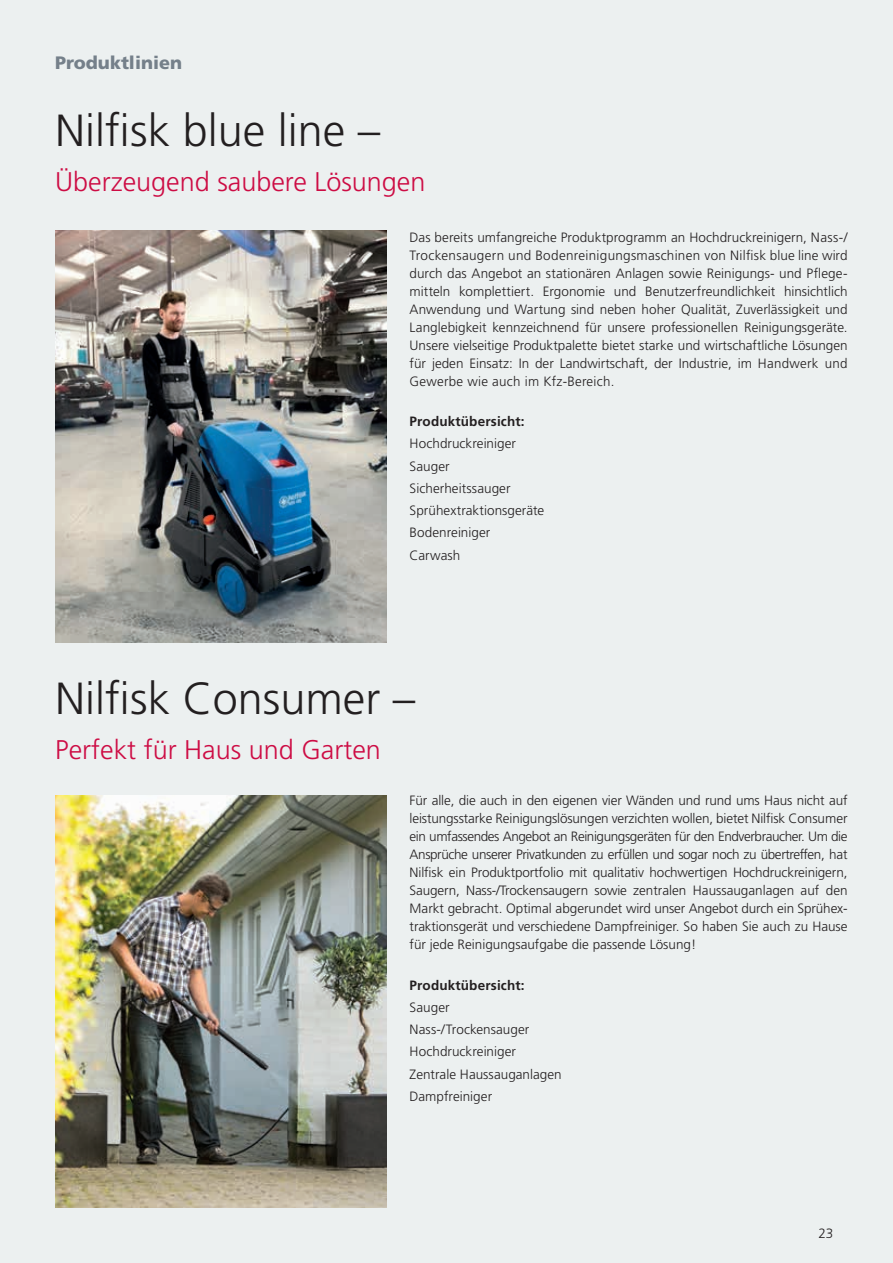
<style>
.page{position:relative;width:893px;height:1263px;background:#ecf0f0}
.page>*{position:absolute;margin:0;border:0;box-sizing:border-box;transform-origin:0 0}
.t1{font:300 45px "Frutiger LT Std";color:#231f20}
.t2{font:300 27px "Frutiger LT Std";color:#cd0c44}
.t3{font:900 18px "Frutiger LT Std";color:#75808a}
.t4{font:300 13.5px/18px "Frutiger LT Std";color:#231f20;text-align:justify}
.t5{font:700 13.5px "Frutiger LT Std";letter-spacing:.01em;color:#231f20}
</style>
<div class="page">
<img style="left:55px;top:230px;width:332px;height:413px">
<img style="left:55px;top:795px;width:332px;height:413px">
<h3 class="t3" style="left:55px;top:52px;width:128px">Produktlinien</h3>
<h1 class="t1" style="left:55px;top:105px;width:327px">Nilfisk blue line –</h1>
<h2 class="t2" style="left:55px;top:166px;width:372px">Überzeugend saubere Lösungen</h2>
<p class="t4" style="left:410px;top:228px;width:439px">Das bereits umfangreiche Produktprogramm an Hochdruckreinigern, Nass-/ Trockensaugern und Bodenreinigungsmaschinen von Nilfisk blue line wird durch das Angebot an stationären Anlagen sowie Reinigungs- und Pflege&shy;mitteln komplettiert. Ergonomie und Benutzerfreundlichkeit hinsichtlich Anwendung und Wartung sind neben hoher Qualität, Zuverlässigkeit und Langlebigkeit kennzeichnend für unsere professionellen Reinigungsgeräte.<br>Unsere vielseitige Produktpalette bietet starke und wirtschaftliche Lösungen fü r jeden Einsatz: In der Landwirtschaft, der Industrie, im Handwerk und Gewerbe wie auch im Kfz-Bereich.</p>
<p class="t5" style="left:410px;top:413px;width:116px">Produktübersicht:</p>
<p class="t4" style="left:410px;top:433px;width:136px;line-height:22.2px;text-align:left">Hochdruckreiniger<br>Sauger<br>Sicherheitssauger<br>Sprühextraktionsgeräte<br>Bodenreiniger<br>Carwash</p>
<h1 class="t1" style="left:55px;top:673px;width:362px">Nilfisk Consumer –</h1>
<h2 class="t2" style="left:55px;top:735px;width:327px">Perfekt für Haus und Garten</h2>
<p class="t4" style="left:410px;top:792px;width:439px">Für alle, die auch in den eigenen vier Wänden und rund ums Haus nicht auf leistungsstarke Reinigungslösungen verzichten wollen, bietet Nilfisk Consumer ein umfassendes Angebot an Reinigungsgeräten für den Endverbraucher. Um die Ansprüche unserer Privatkunden zu erfüllen und sogar noch zu übertreffen, hat Nilfisk ein Produktportfolio mit qualitativ hochwertigen Hochdruckreinigern, Saugern, Nass-/Trockensaugern sowie zentralen Haussauganlagen auf den Markt gebracht. Optimal abgerundet wird unser Angebot durch ein Sprühex&shy;traktionsgerät und verschiedene Dampfreiniger. So haben Sie auch zu Hause für jede Reinigungsaufgabe die passende Lösung!</p>
<p class="t5" style="left:410px;top:977px;width:116px">Produktübersicht:</p>
<p class="t4" style="left:410px;top:996px;width:154px;line-height:22.2px;text-align:left">Sauger<br>Nass-/Trockensauger<br>Hochdruckreiniger<br>Zentrale Haussauganlagen<br>Dampfreiniger</p>
<p class="t4" style="left:818px;top:1224px;width:17px">23</p>
</div>
